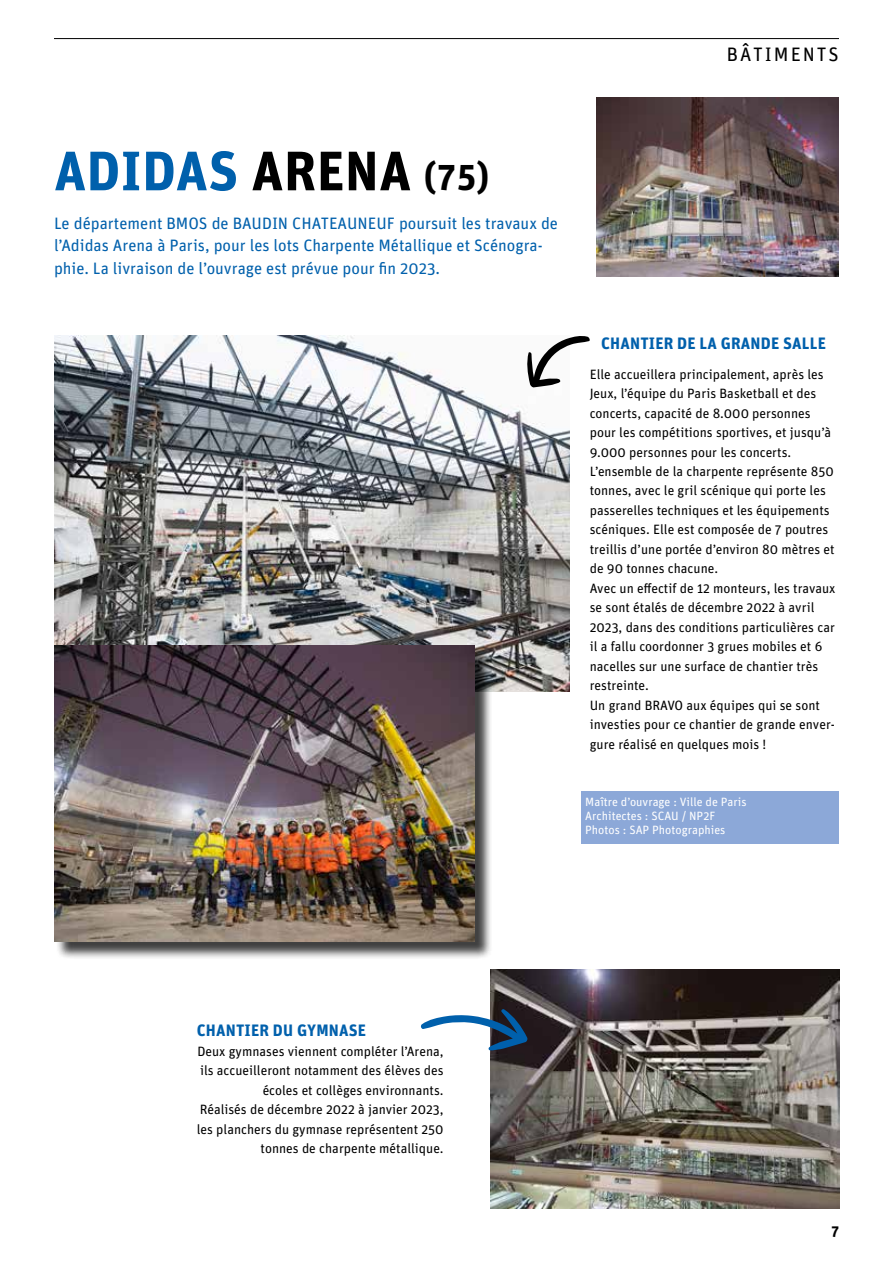
<style>
.page{position:relative;width:893px;height:1263px;background:#fff}
.page>*{position:absolute;margin:0;border:0;box-sizing:border-box;transform-origin:0 0}
.t1{font:700 55.5px "Unit Pro";letter-spacing:.01em;color:#0060ac}
.t2{font:19.5px "Unit Regular TF";letter-spacing:.1em;color:#000}
.t3{font:16.5px/22.5px "Unit Pro";color:#0060ac}
.t4{font:700 16.5px "Unit Pro";letter-spacing:.01em;color:#0060ac}
.t5{font:700 15px "Unit Pro";color:#000}
.t6{font:13.5px/19.5px "Unit Pro";color:#000;text-align:right}
.t7{font:12px/14.4px "Unit Pro";color:#fff}
.s1{color:#000}
.s2{font-size:36px;color:#000}
</style>
<div class="page">
<hr style="left:54px;top:38px;width:785px;height:1px;background:#000">
<img style="left:596px;top:98px;width:243px;height:178px">
<img style="left:491px;top:969px;width:348px;height:240px">
<svg style="left:420px;top:1009px;width:108px;height:41px"></svg>
<img style="left:54px;top:336px;width:516px;height:355px">
<div style="left:56px;top:647px;width:437px;height:313px;background:#000;opacity:.75"></div>
<img style="left:54px;top:645px;width:420px;height:297px">
<svg style="left:526px;top:336px;width:64px;height:51px"></svg>
<div style="left:581px;top:792px;width:258px;height:52px;background:#8ca8d8"></div>
<h2 class="t2" style="left:727px;top:43px;width:114px">BÂTIMENTS</h2>
<h1 class="t1" style="left:54px;top:130px;width:437px">ADIDAS <span class="s1">ARENA</span> <span class="s2">(75)</span></h1>
<p class="t3" style="left:54px;top:211px;width:506px">Le département BMOS de BAUDIN CHATEAUNEUF poursuit les travaux de l’Adidas Arena à Paris, pour les lots Charpente Métallique et Scénogra&shy;phie. La livraison de l’ouvrage est prévue pour fin 2023.</p>
<p class="t4" style="left:601px;top:331px;width:226px">CHANTIER DE LA GRANDE SALLE</p>
<p class="t6" style="left:590px;top:363px;width:247px;text-align:left">Elle accueillera principalement, après les Jeux, l’équipe du Paris Basketball et des concerts, capacité de 8.000 personnes pour les compétitions sportives, et jusqu’à 9.000 personnes pour les concerts.<br>L’ensemble de la charpente représente 850 tonnes, avec le gril scénique qui porte les passerelles techniques et les équipements scéniques. Elle est composée de 7 poutres treillis d’une portée d’environ 80 mètres et de 90 tonnes chacune.<br>Avec un effectif de 12 monteurs, les travaux se sont étalés de décembre 2022 à avril 2023, dans des conditions particulières car il a fallu coordonner 3 grues mobiles et 6 nacelles sur une surface de chantier très restreinte.<br>Un grand BRAVO aux équipes qui se sont investies pour ce chantier de grande enver&shy;gure réalisé en quelques mois !</p>
<p class="t7" style="left:585px;top:794px;width:163px">Maître d’ouvrage : Ville de Paris<br>Architectes : SCAU / NP2F<br>Photos : SAP Photographies</p>
<p class="t4" style="left:197px;top:1018px;width:171px">CHANTIER DU GYMNASE</p>
<p class="t6" style="left:197px;top:1040px;width:248px">Deux gymnases viennent compléter l’Arena, ils accueilleront notamment des élèves des écoles et collèges environnants.<br>Réalisés de décembre 2022 à janvier 2023, les planchers du gymnase représentent 250 tonnes de charpente métallique.</p>
<p class="t5" style="left:832px;top:1219px;width:9px">7</p>
</div>
